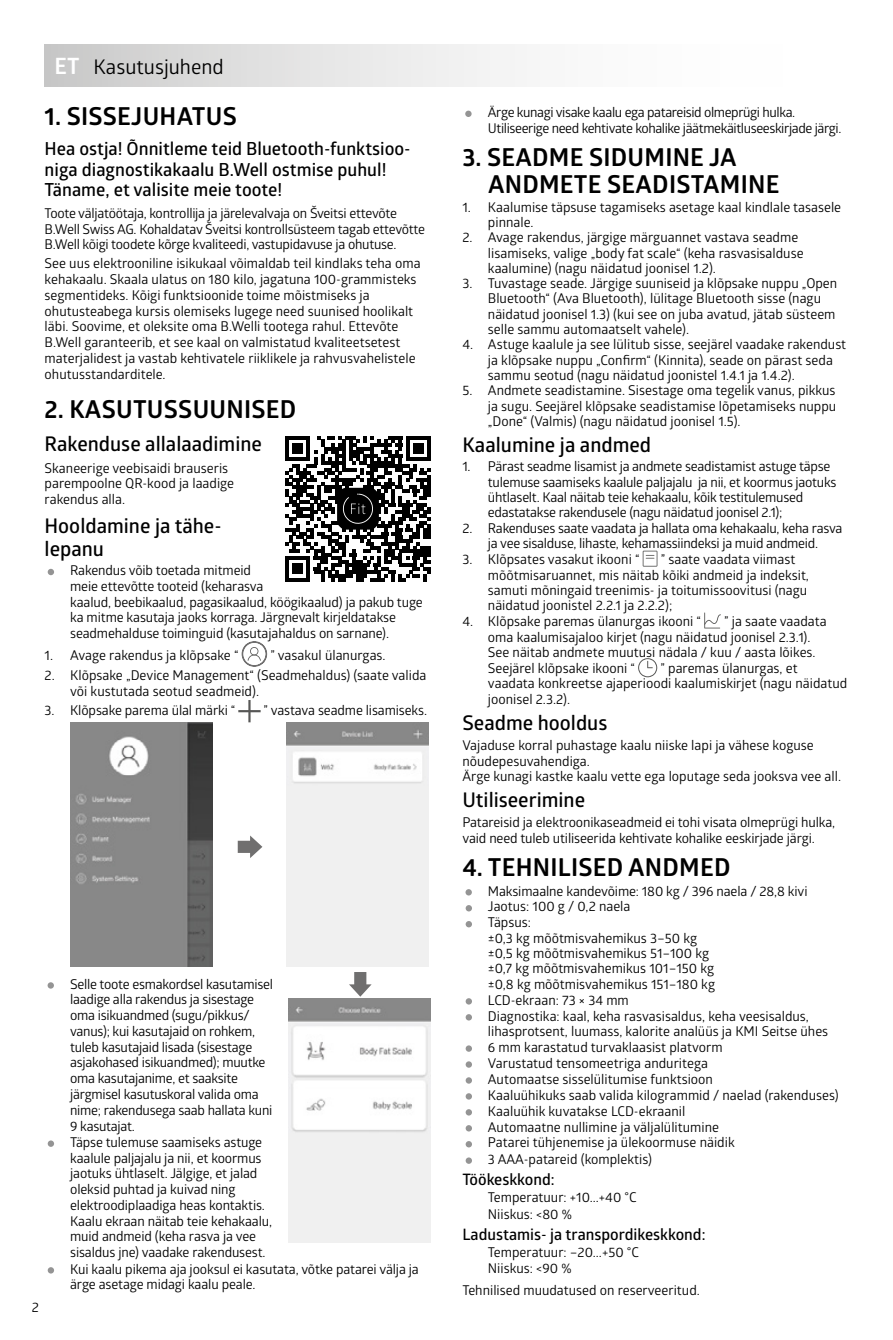
<style>
.page{position:relative;width:893px;height:1340px;background:#fff}
.page>*{position:absolute;margin:0;border:0;box-sizing:border-box;transform-origin:0 0}
.t1{font:700 24.75px/27px "Glober";letter-spacing:.01em;color:#000}
.t2{font:600 20.25px/22.5px "Glober";color:#000}
.t3{font:20.25px "Glober";color:#000}
.t4{font:600 18px/20.2px "Glober";color:#000}
.t5{font:600 15.75px "Glober";color:#000}
.t6{font:13.5px/15.8px "Glober";color:#000}
.t7{font:13.5px/15.8px "Glober";letter-spacing:-.02em;color:#000}
.t8{font:13.5px/15.8px "Glober";letter-spacing:-.03em;color:#000}
.s1{font-weight:700;font-size:22.5px;color:#fff}
</style>
<div class="page">
<svg style="left:48px;top:569px;width:6px;height:6px"></svg>
<svg style="left:241px;top:641px;width:27px;height:26px"></svg>
<svg style="left:238px;top:700px;width:23px;height:22px"></svg>
<img style="left:70px;top:722px;width:142px;height:244px">
<img style="left:286px;top:722px;width:142px;height:244px">
<svg style="left:238px;top:835px;width:24px;height:23px"></svg>
<svg style="left:48px;top:982px;width:6px;height:6px"></svg>
<svg style="left:48px;top:1140px;width:6px;height:6px"></svg>
<svg style="left:48px;top:1267px;width:6px;height:6px"></svg>
<div style="left:465px;top:111px;width:7px;height:6px;background:#949494;border-radius:50%"></div>
<svg style="left:643px;top:550px;width:14px;height:16px"></svg>
<svg style="left:704px;top:612px;width:17px;height:16px"></svg>
<svg style="left:638px;top:658px;width:19px;height:19px"></svg>
<div style="left:465px;top:889px;width:7px;height:6px;background:#949494;border-radius:50%"></div>
<svg style="left:466px;top:905px;width:6px;height:6px"></svg>
<svg style="left:466px;top:921px;width:6px;height:6px"></svg>
<svg style="left:466px;top:998px;width:6px;height:6px"></svg>
<svg style="left:466px;top:1014px;width:6px;height:6px"></svg>
<svg style="left:466px;top:1045px;width:6px;height:6px"></svg>
<svg style="left:466px;top:1061px;width:6px;height:6px"></svg>
<svg style="left:466px;top:1077px;width:6px;height:6px"></svg>
<svg style="left:466px;top:1093px;width:6px;height:6px"></svg>
<svg style="left:466px;top:1109px;width:6px;height:6px"></svg>
<svg style="left:466px;top:1125px;width:6px;height:6px"></svg>
<svg style="left:466px;top:1141px;width:6px;height:6px"></svg>
<svg style="left:466px;top:1157px;width:6px;height:6px"></svg>
<div style="left:45px;top:45px;width:803px;height:42px;background:linear-gradient(to right,#d0d0cf,#fff)"></div>
<svg style="left:285px;top:436px;width:146px;height:145px"></svg>
<img style="left:288px;top:998px;width:143px;height:244px">
<svg style="left:349px;top:972px;width:23px;height:24px"></svg>
<h2 class="t3" style="left:54px;top:53px;width:171px"><span class="s1">ET</span> Kasutusjuhend</h2>
<h1 class="t1" style="left:45px;top:103px;width:194px">1. SISSEJUHATUS</h1>
<h3 class="t4" style="left:45px;top:138px;width:368px">Hea ostja! Õnnitleme teid Bluetooth-funktsioo&shy;niga diagnostikakaalu B.Well ostmise puhul!<br>Täname, et valisite meie toote!</h3>
<p class="t7" style="left:45px;top:205px;width:382px">Toote väljatöötaja, kontrollija ja järelevalvaja on Šveitsi ettevõte<br>B.Well Swiss AG. Kohaldatav Šveitsi kontrollsüsteem tagab ettevõtte<br>B.Well kõigi toodete kõrge kvaliteedi, vastupidavuse ja ohutuse.</p>
<p class="t6" style="left:45px;top:255px;width:377px">See uus elektrooniline isikukaal võimaldab teil kindlaks teha oma kehakaalu. Skaala ulatus on 180 kilo, jagatuna 100-grammisteks segmentideks. Kõigi funktsioonide toime mõistmiseks ja ohutusteabega kursis olemiseks lugege need suunised hoolikalt läbi. Soovime, et oleksite oma B.Welli tootega rahul. Ettevõte B.Well garanteerib, et see kaal on valmistatud kvaliteetsetest materjalidest ja vastab kehtivatele riiklikele ja rahvusvahelistele ohutusstandarditele.</p>
<h1 class="t1" style="left:45px;top:396px;width:253px">2. KASUTUSSUUNISED</h1>
<h2 class="t2" style="left:45px;top:431px;width:219px">Rakenduse allalaadimine</h2>
<p class="t6" style="left:45px;top:459px;width:191px">Skaneerige veebisaidi brauseris parempoolne QR-kood ja laadige rakendus alla.</p>
<h2 class="t2" style="left:45px;top:514px;width:178px">Hooldamine ja tähe&shy;lepanu</h2>
<p class="t6" style="left:70px;top:562px;width:354px">Rakendus võib toetada mitmeid<br>meie ettevõtte tooteid (keharasva<br>kaalud, beebikaalud, pagasikaalud, köögikaalud) ja pakub tuge ka mitme kasutaja jaoks korraga. Järgnevalt kirjeldatakse seadmehalduse toiminguid (kasutajahaldus on sarnane).</p>
<p class="t6" style="left:45px;top:647px;width:195px">1. Avage rakendus ja klõpsake “</p>
<p class="t6" style="left:270px;top:647px;width:117px">” vasakul ülanurgas.</p>
<p class="t6" style="left:70px;top:666px;width:358px;text-indent:-26px">2. Klõpsake „Device Management“ (Seadmehaldus) (saate valida või kustutada seotud seadmeid).</p>
<p class="t6" style="left:45px;top:701px;width:192px">3. Klõpsake parema ülal märki “</p>
<p class="t6" style="left:264px;top:701px;width:165px">” vastava seadme lisamiseks.</p>
<p class="t6" style="left:32px;top:1298px;width:9px">2</p>
<p class="t7" style="left:70px;top:975px;width:350px">Selle toote esmakordsel kasutamisel<br>laadige alla rakendus ja sisestage<br>oma isikuandmed (sugu/pikkus/<br>vanus); kui kasutajaid on rohkem,<br>tuleb kasutajaid lisada (sisestage<br>asjakohased isikuandmed); muutke<br>oma kasutajanime, et saaksite<br>järgmisel kasutuskoral valida oma<br>nime; rakendusega saab hallata kuni<br>9 kasutajat.<br>Täpse tulemuse saamiseks astuge<br>kaalule paljajalu ja nii, et koormus<br>jaotuks ühtlaselt. Jälgige, et jalad<br>oleksid puhtad ja kuivad ning<br>elektroodiplaadiga heas kontaktis.<br>Kaalu ekraan näitab teie kehakaalu,<br>muid andmeid (keha rasva ja vee<br>sisaldus jne) vaadake rakendusest.<br>Kui kaalu pikema aja jooksul ei kasutata, võtke patarei välja ja ärge asetage midagi kaalu peale.</p>
<p class="t8" style="left:488px;top:104px;width:355px">Ärge kunagi visake kaalu ega patareisid olmeprügi hulka.<br>Utiliseerige need kehtivate kohalike jäätmekäitluseeskirjade järgi.</p>
<h1 class="t1" style="left:488px;top:143px;width:293px;text-indent:-26px">3. SEADME SIDUMINE JA<br>ANDMETE SEADISTAMINE</h1>
<p class="t6" style="left:488px;top:199px;width:355px;text-indent:-26px">1. Kaalumise täpsuse tagamiseks asetage kaal kindlale tasasele pinnale.</p>
<p class="t6" style="left:488px;top:229px;width:317px;text-indent:-26px">2. Avage rakendus, järgige märguannet vastava seadme lisamiseks, valige „body fat scale“ (keha rasvasisalduse kaalumine) (nagu näidatud joonisel 1.2).</p>
<p class="t6" style="left:488px;top:275px;width:351px;text-indent:-26px">3. Tuvastage seade. Järgige suuniseid ja klõpsake nuppu „Open Bluetooth“ (Ava Bluetooth), lülitage Bluetooth sisse (nagu näidatud joonisel 1.3) (kui see on juba avatud, jätab süsteem selle sammu automaatselt vahele).</p>
<p class="t6" style="left:488px;top:336px;width:360px;text-indent:-26px">4. Astuge kaalule ja see lülitub sisse, seejärel vaadake rakendust ja klõpsake nuppu „Confirm“ (Kinnita), seade on pärast seda sammu seotud (nagu näidatud joonistel 1.4.1 ja 1.4.2).</p>
<p class="t6" style="left:488px;top:382px;width:350px;text-align:justify;text-indent:-26px">5. Andmete seadistamine. Sisestage oma tegelik vanus, pikkus ja sugu. Seejärel klõpsake seadistamise lõpetamiseks nuppu „Done“ (Valmis) (nagu näidatud joonisel 1.5).</p>
<h2 class="t2" style="left:462px;top:433px;width:190px">Kaalumine ja andmed</h2>
<p class="t7" style="left:488px;top:458px;width:350px;text-indent:-26px">1. Pärast seadme lisamist ja andmete seadistamist astuge täpse tulemuse saamiseks kaalule paljajalu ja nii, et koormus jaotuks ühtlaselt. Kaal näitab teie kehakaalu, kõik testitulemused edastatakse rakendusele (nagu näidatud joonisel 2.1);</p>
<p class="t7" style="left:462px;top:520px;width:382px;text-align:center">2. Rakenduses saate vaadata ja hallata oma kehakaalu, keha rasva ja vee sisalduse, lihaste, kehamassiindeksi ja muid andmeid.</p>
<p class="t6" style="left:462px;top:551px;width:179px">3. Klõpsates vasakut ikooni “</p>
<p class="t6" style="left:488px;top:551px;width:323px;text-indent:173px">” saate vaadata viimast mõõtmisaruannet, mis näitab kõiki andmeid ja indeksit, samuti mõningaid treenimis- ja toitumissoovitusi (nagu näidatud joonistel 2.2.1 ja 2.2.2);</p>
<p class="t6" style="left:462px;top:613px;width:240px">4. Klõpsake paremas ülanurgas ikooni “</p>
<p class="t6" style="left:488px;top:613px;width:340px;text-indent:236px">” ja saate vaadata oma kaalumisajaloo kirjet (nagu näidatud joonisel 2.3.1).<br>See näitab andmete muutusi nädala / kuu / aasta lõikes.<br>Seejärel klõpsake ikooni “</p>
<p class="t6" style="left:488px;top:659px;width:361px;text-indent:172px">” paremas ülanurgas, et vaadata konkreetse ajaperioodi kaalumiskirjet (nagu näidatud joonisel 2.3.2).</p>
<h2 class="t2" style="left:462px;top:710px;width:146px">Seadme hooldus</h2>
<p class="t6" style="left:462px;top:736px;width:380px">Vajaduse korral puhastage kaalu niiske lapi ja vähese koguse nõudepesuvahendiga.<br>Ärge kunagi kastke kaalu vette ega loputage seda jooksva vee all.</p>
<h2 class="t2" style="left:462px;top:788px;width:124px">Utiliseerimine</h2>
<p class="t6" style="left:462px;top:814px;width:374px">Patareisid ja elektroonikaseadmeid ei tohi visata olmeprügi hulka, vaid need tuleb utiliseerida kehtivate kohalike eeskirjade järgi.</p>
<h1 class="t1" style="left:462px;top:853px;width:270px">4. TEHNILISED ANDMED</h1>
<p class="t6" style="left:488px;top:882px;width:352px">Maksimaalne kandevõime: 180 kg / 396 naela / 28,8 kivi Jaotus: 100 g / 0,2 naela<br>Täpsus:<br>±0,3 kg mõõtmisvahemikus 3–50 kg<br>±0,5 kg mõõtmisvahemikus 51–100 kg<br>±0,7 kg mõõtmisvahemikus 101–150 kg<br>±0,8 kg mõõtmisvahemikus 151–180 kg<br>LCD-ekraan: 73 × 34 mm<br>Diagnostika: kaal, keha rasvasisaldus, keha veesisaldus, lihasprotsent, luumass, kalorite analüüs ja KMI Seitse ühes 6 mm karastatud turvaklaasist platvorm<br>Varustatud tensomeetriga anduritega<br>Automaatse sisselülitumise funktsioon<br>Kaaluühikuks saab valida kilogrammid / naelad (rakenduses)<br>Kaaluühik kuvatakse LCD-ekraanil<br>Automaatne nullimine ja väljalülitumine<br>Patarei tühjenemise ja ülekoormuse näidik<br>3 AAA-patareid (komplektis)</p>
<p class="t5" style="left:462px;top:1168px;width:94px">Töökeskkond:</p>
<p class="t6" style="left:488px;top:1188px;width:150px;line-height:16.4px">Temperatuur: +10...+40 ˚С<br>Niiskus: &lt;80 %</p>
<p class="t5" style="left:462px;top:1223px;width:245px">Ladustamis- ja transpordikeskkond:</p>
<p class="t6" style="left:488px;top:1243px;width:153px">Temperatuur: –20...+50 ˚С<br>Niiskus: &lt;90 %</p>
<p class="t6" style="left:462px;top:1281px;width:239px">Tehnilised muudatused on reserveeritud.</p>
</div>
